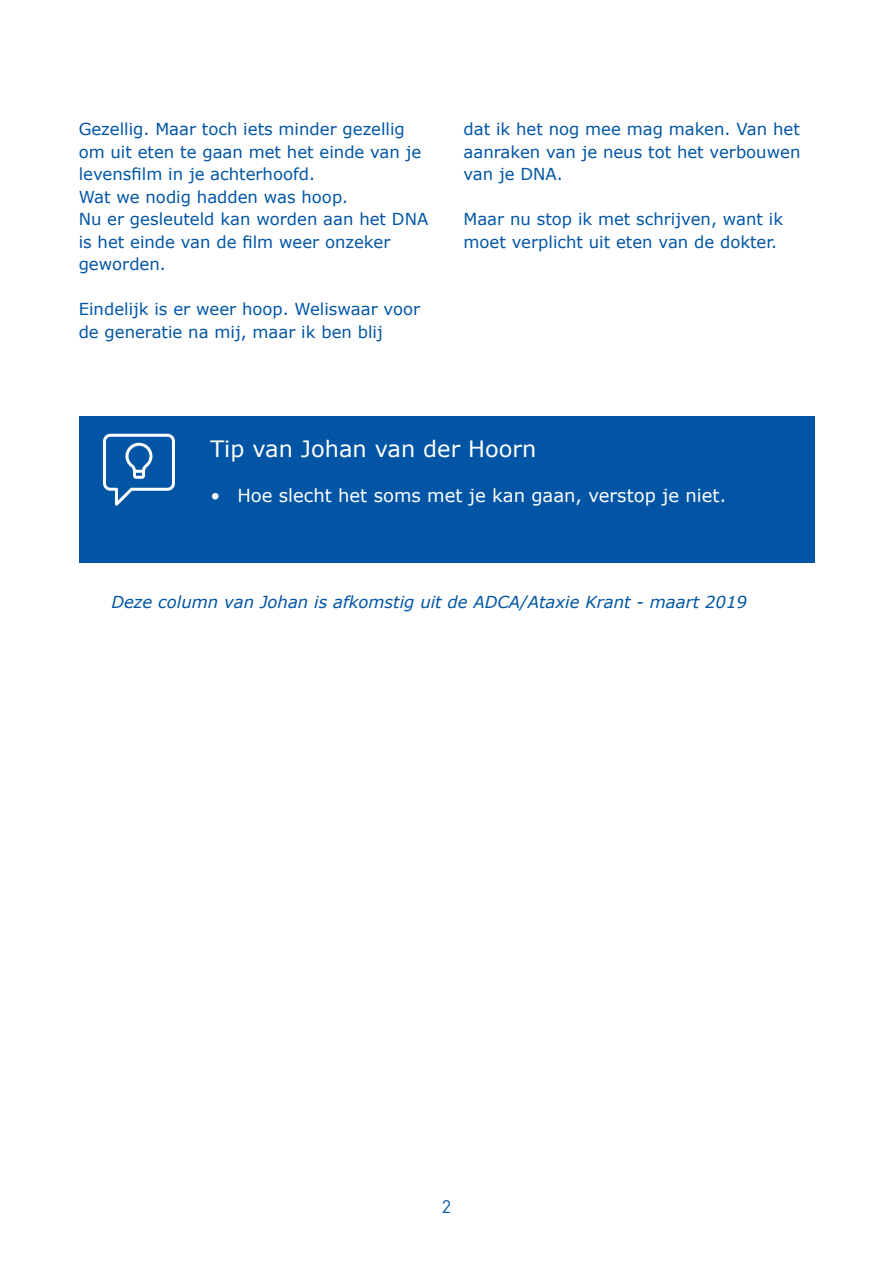
<style>
.page{position:relative;width:893px;height:1263px;background:#fff}
.page>*{position:absolute;margin:0;border:0;box-sizing:border-box;transform-origin:0 0}
.t1{font:22.5px "Verdana";color:#fff}
.t2{font:18px "Verdana";color:#fff}
.t3{font:18px "DIN Pro";color:#0155a4}
.t4{font:16.5px/22.5px "Verdana";color:#0155a4}
.t5{font:italic 16.5px "Verdana";color:#0155a4}
</style>
<div class="page">
<div style="left:79px;top:417px;width:736px;height:146px;background:#0155a4"></div>
<svg style="left:103px;top:434px;width:72px;height:72px"></svg>
<p class="t4" style="left:79px;top:118px;width:351px">Gezellig. Maar toch iets minder gezellig om uit eten te gaan met het einde van je levensfilm in je achterhoofd.<br>Wat we nodig hadden was hoop.<br>Nu er gesleuteld kan worden aan het DNA is het einde van de film weer onzeker geworden.</p>
<p class="t4" style="left:79px;top:298px;width:343px">Eindelijk is er weer hoop. Weliswaar voor de generatie na mij, maar ik ben blij</p>
<p class="t4" style="left:463px;top:118px;width:339px;text-align:justify">dat ik het nog mee mag maken. Van het aanraken van je neus tot het verbouwen van je DNA.</p>
<p class="t4" style="left:463px;top:208px;width:321px">Maar nu stop ik met schrijven, want ik moet verplicht uit eten van de dokter.</p>
<h1 class="t1" style="left:210px;top:433px;width:327px">Tip van Johan van der Hoorn</h1>
<p class="t2" style="left:210px;top:483px;width:517px">• Hoe slecht het soms met je kan gaan, verstop je niet.</p>
<p class="t5" style="left:111px;top:590px;width:637px">Deze column van Johan is afkomstig uit de ADCA/Ataxie Krant - maart 2019</p>
<p class="t3" style="left:442px;top:1194px;width:11px">2</p>
</div>
